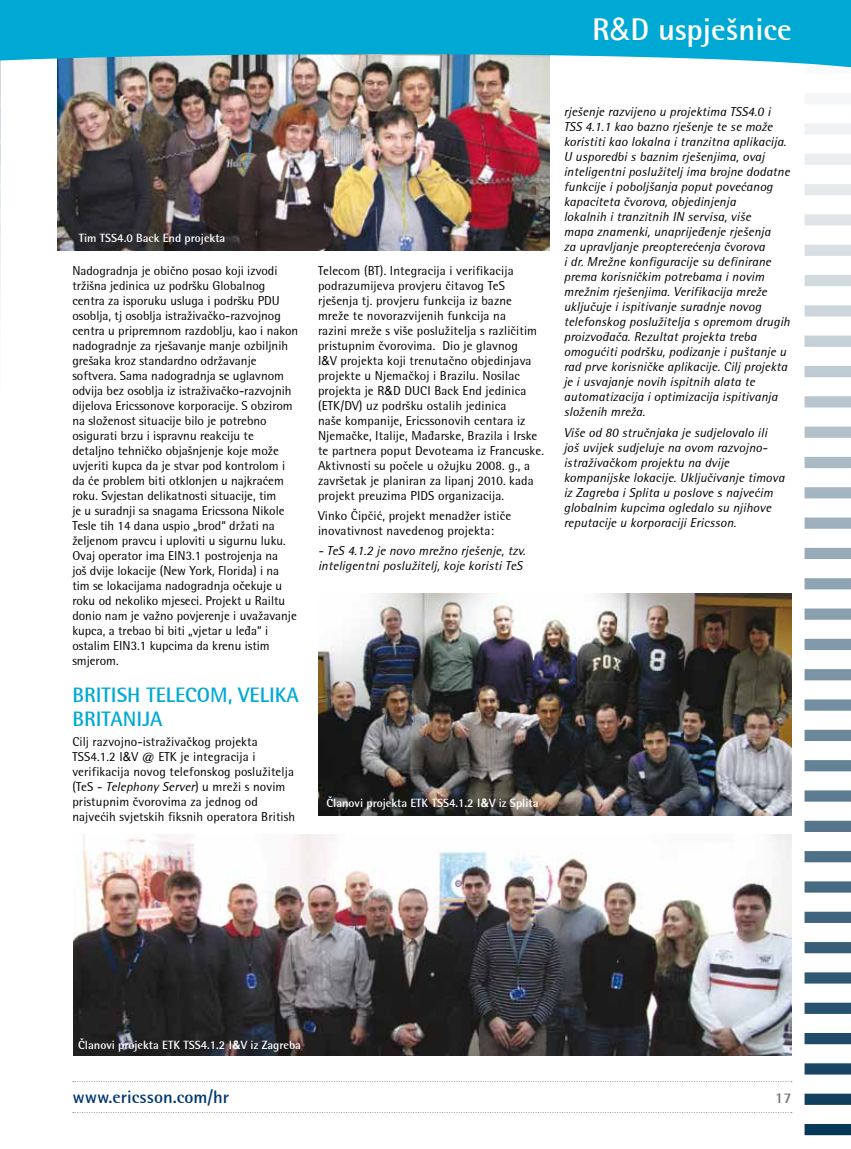
<style>
.page{position:relative;width:851px;height:1149px;background:#fff}
.page>*{position:absolute;margin:0;border:0;box-sizing:border-box;transform-origin:0 0}
.t1{font:700 31.5px "Rotis Semi Sans CE";color:#fff}
.t2{font:700 21px/24px "Rotis Semi Sans CE";color:#00a9d4}
.t3{font:700 18px "Rotis Semi Sans CE";color:#003871}
.t4{font:700 15px "Rotis Semi Sans CE";color:#707172}
.t5{font:500 12.75px/15px "Rotis Semi Sans CE";color:#000}
.t6{font:italic 500 12.75px/15px "Rotis Semi Sans CE";letter-spacing:.01em;color:#000}
.t7{font:700 12px "Rotis Semi Sans CE";color:#fff}
.s1{font-family:"Helvetica";font-weight:400}
.s2{font-style:italic}
.s3{font-family:"Helvetica"}
</style>
<div class="page">
<div style="left:804px;top:93px;width:46px;height:11px;background:#f5f6f8"></div>
<div style="left:804px;top:123px;width:46px;height:11px;background:#eff2f4"></div>
<div style="left:804px;top:154px;width:46px;height:11px;background:#eaeef0"></div>
<div style="left:804px;top:184px;width:46px;height:11px;background:#e4e9ec"></div>
<div style="left:804px;top:214px;width:46px;height:11px;background:#dfe5e9"></div>
<div style="left:804px;top:244px;width:46px;height:12px;background:#d9e0e5"></div>
<div style="left:804px;top:275px;width:46px;height:11px;background:#d2dae0"></div>
<div style="left:804px;top:305px;width:46px;height:11px;background:#ccd6dc"></div>
<div style="left:804px;top:335px;width:46px;height:12px;background:#c5d0d7"></div>
<div style="left:804px;top:366px;width:46px;height:11px;background:#bfcbd3"></div>
<div style="left:804px;top:396px;width:46px;height:11px;background:#b9c6cf"></div>
<div style="left:804px;top:426px;width:46px;height:11px;background:#b2c1cb"></div>
<div style="left:804px;top:457px;width:46px;height:11px;background:#abbbc6"></div>
<div style="left:804px;top:487px;width:46px;height:11px;background:#a4b5c1"></div>
<div style="left:804px;top:517px;width:46px;height:11px;background:#9db0bc"></div>
<div style="left:804px;top:547px;width:46px;height:12px;background:#96aab8"></div>
<div style="left:804px;top:578px;width:46px;height:11px;background:#90a5b4"></div>
<div style="left:804px;top:608px;width:46px;height:11px;background:#89a0af"></div>
<div style="left:804px;top:638px;width:46px;height:12px;background:#8199aa"></div>
<div style="left:804px;top:669px;width:46px;height:11px;background:#7a94a5"></div>
<div style="left:804px;top:699px;width:46px;height:11px;background:#738ea0"></div>
<div style="left:804px;top:729px;width:46px;height:11px;background:#6c889b"></div>
<svg style="left:804px;top:760px;width:46px;height:11px"></svg>
<div style="left:804px;top:790px;width:46px;height:11px;background:#5d7c91"></div>
<div style="left:804px;top:820px;width:46px;height:11px;background:#55768c"></div>
<svg style="left:804px;top:851px;width:46px;height:11px"></svg>
<div style="left:804px;top:881px;width:46px;height:11px;background:#466a82"></div>
<div style="left:804px;top:911px;width:46px;height:11px;background:#3f647d"></div>
<div style="left:804px;top:941px;width:46px;height:11px;background:#385f78"></div>
<div style="left:804px;top:972px;width:46px;height:11px;background:#305873"></div>
<div style="left:804px;top:1002px;width:46px;height:11px;background:#28526d"></div>
<div style="left:804px;top:1032px;width:46px;height:11px;background:#204b68"></div>
<svg style="left:804px;top:1063px;width:46px;height:11px"></svg>
<div style="left:804px;top:1093px;width:46px;height:11px;background:#113f5e"></div>
<div style="left:804px;top:1123px;width:46px;height:11px;background:#093959"></div>
<hr style="left:804px;top:1148px;width:46px;height:1px;background:#003253">
<img style="left:0;top:77px;width:1px;height:243px">
<img style="left:57px;top:77px;width:492px;height:173px">
<svg style="left:0;top:0;width:850px;height:77px;background:#34b1d0"></svg>
<img style="left:73px;top:834px;width:718px;height:221px">
<img style="left:319px;top:593px;width:472px;height:222px">
<h1 class="t1" style="left:592px;top:12px;width:201px">R<span class="s1">&amp;</span>D uspješnice</h1>
<p class="t7" style="left:79px;top:231px;width:148px">Tim TSS4.0 Back End projekta</p>
<p class="t5" style="left:72px;top:263px;width:227px">Nadogradnja je obično posao koji izvodi tržišna jedinica uz podršku Globalnog centra za isporuku usluga i podršku PDU osoblja, tj osoblja istraživačko-razvojnog centra u pripremnom razdoblju, kao i nakon nadogradnje za rješavanje manje ozbiljnih grešaka kroz standardno održavanje softvera. Sama nadogradnja se uglavnom odvija bez osoblja iz istraživačko-razvojnih dijelova Ericssonove korporacije. S obzirom na složenost situacije bilo je potrebno osigurati brzu i ispravnu reakciju te detaljno tehničko objašnjenje koje može uvjeriti kupca da je stvar pod kontrolom i da će problem biti otklonjen u najkraćem roku. Svjestan delikatnosti situacije, tim<br>je u suradnji sa snagama Ericssona Nikole Tesle tih 14 dana uspio „brod“ držati na željenom pravcu i uploviti u sigurnu luku.<br>Ovaj operator ima EIN3.1 postrojenja na<br>još dvije lokacije (New York, Florida) i na tim se lokacijama nadogradnja očekuje u roku od nekoliko mjeseci. Projekt u Railtu donio nam je važno povjerenje i uvažavanje kupca, a trebao bi biti „vjetar u leđa“ i ostalim EIN3.1 kupcima da krenu istim smjerom.</p>
<h2 class="t2" style="left:72px;top:682px;width:215px">British Telecom, Velika<br>Britanija</h2>
<p class="t5" style="left:72px;top:734px;width:224px">Cilj razvojno-istraživačkog projekta TSS4.1.2 I<span class="s1">&amp;</span>V @ ETK je integracija i verifikacija novog telefonskog poslužitelja (TeS - <span class="s2">Telephony Server</span>) u mreži s novim pristupnim čvorovima za jednog od najvećih svjetskih fiksnih operatora British</p>
<p class="t5" style="left:318px;top:263px;width:227px">Telecom (BT). Integracija i verifikacija podrazumijeva provjeru čitavog TeS rješenja tj. provjeru funkcija iz bazne mreže te novorazvijenih funkcija na<br>razini mreže s više poslužitelja s različitim pristupnim čvorovima. Dio je glavnog<br>I<span class="s1">&amp;</span>V projekta koji trenutačno objedinjava projekte u Njemačkoj i Brazilu. Nosilac projekta je R<span class="s1">&amp;</span>D DUCI Back End jedinica (ETK/DV) uz podršku ostalih jedinica<br>naše kompanije, Ericssonovih centara iz Njemačke, Italije, Mađarske, Brazila i Irske te partnera poput Devoteama iz Francuske.<br>Aktivnosti su počele u ožujku 2008. g., a završetak je planiran za lipanj 2010. kada projekt preuzima PIDS organizacija.</p>
<p class="t5" style="left:318px;top:508px;width:194px">Vinko Čipčić, projekt menadžer ističe inovativnost navedenog projekta:</p>
<p class="t6" style="left:318px;top:543px;width:209px">- TeS 4.1.2 je novo mrežno rješenje, tzv. inteligentni poslužitelj, koje koristi TeS</p>
<p class="t7" style="left:326px;top:795px;width:213px">Članovi projekta ETK TSS4.1.2 I <span class="s3">&amp;</span>V iz Splita</p>
<p class="t6" style="left:563px;top:104px;width:228px">rješenje razvijeno u projektima TSS4.0 i TSS 4.1.1 kao bazno rješenje te se može koristiti kao lokalna i tranzitna aplikacija.<br>U usporedbi s baznim rješenjima, ovaj inteligentni poslužitelj ima brojne dodatne funkcije i poboljšanja poput povećanog kapaciteta čvorova, objedinjenja<br>lokalnih i tranzitnih IN servisa, više<br>mapa znamenki, unaprijeđenje rješenja<br>za upravljanje preopterećenja čvorova<br>i dr. Mrežne konfiguracije su definirane prema korisničkim potrebama i novim mrežnim rješenjima. Verifikacija mreže uključuje i ispitivanje suradnje novog telefonskog poslužitelja s opremom drugih proizvođača. Rezultat projekta treba omogućiti podršku, podizanje i puštanje u rad prve korisničke aplikacije. Cilj projekta je i usvajanje novih ispitnih alata te automatizacija i optimizacija ispitivanja složenih mreža.</p>
<p class="t6" style="left:563px;top:424px;width:222px">Više od 80 stručnjaka je sudjelovalo ili još uvijek sudjeluje na ovom razvojno&shy;istraživačkom projektu na dvije kompanijske lokacije. Uključivanje timova iz Zagreba i Splita u poslove s najvećim globalnim kupcima ogledalo su njihove reputacije u korporaciji Ericsson.</p>
<p class="t7" style="left:78px;top:1037px;width:224px">Članovi projekta ETK TSS4.1.2 I <span class="s3">&amp;</span>V iz Zagreba</p>
<h3 class="t3" style="left:72px;top:1086px;width:158px">www.ericsson.com/hr</h3>
<p class="t4" style="left:775px;top:1089px;width:18px">17</p>
</div>
